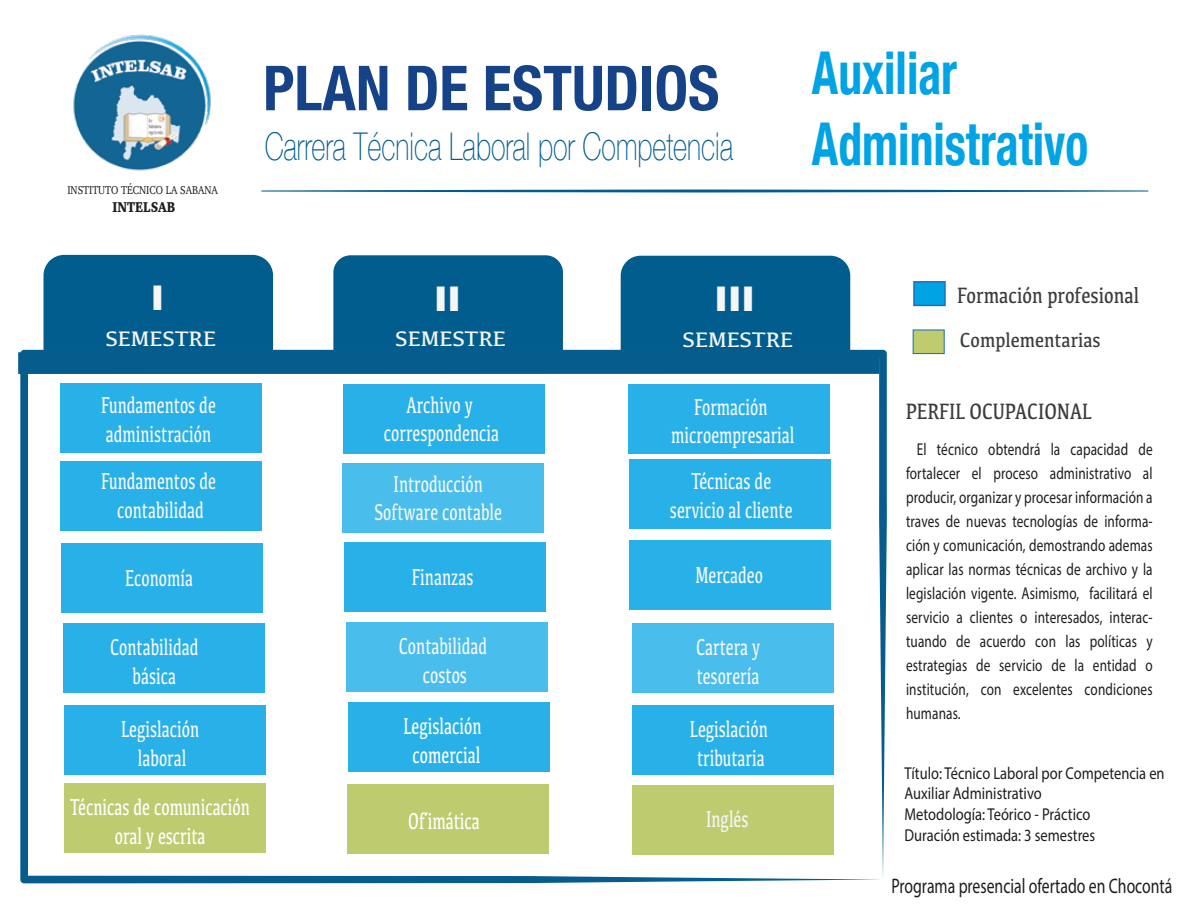
<style>
.page{position:relative;width:1188px;height:918px;background:#fff}
.page>*{position:absolute;margin:0;border:0;box-sizing:border-box;transform-origin:0 0}
.t1{font:700 condensed 62.1px "Helvetica Neue";color:#164388}
.t2{font:700 condensed 59.1px/70.8px "Helvetica Neue";color:#00a3e4;scale:.81 1}
.t3{font:100 38.25px "Helvetica Neue";color:#005d8d;scale:.71 1}
.t4{font:900 34.05px "Arial";color:#f6f6f6}
.t5{font:23.85px/28.5px "Kefa";color:#f6f6f6;text-align:center;scale:.66 1}
.t6{font:23.85px/28.5px "Kefa";color:#fff;text-align:center;scale:.66 1}
.t7{font:22.95px "Kefa";color:#3c3c3b;scale:.79 1}
.t8{font:21.75px "Kefa";color:#f6f6f6}
.t9{font:21.15px "Myriad Pro";color:#1d1d1b;scale:.75 1}
.t10{font:21px "Kefa";color:#3c3c3b;scale:.85 1}
.t11{font:17.25px/20.7px "Myriad Pro";color:#1d1d1b;scale:.84 1}
.t12{font:17.1px/24px "Myriad Pro";letter-spacing:.01em;color:#1d1d1b;text-align:justify;scale:.77 1}
.t13{font:900 14.55px "Charter";color:#1d1d1b;scale:.85 1}
.t14{font:11.7px "Charter";color:#1d1d1b;scale:.85 1}
</style>
<div class="page">
<div style="left:44px;top:255px;width:229px;height:113px;background:#005d8d;border-radius:21px"></div>
<div style="left:333px;top:255px;width:230px;height:114px;background:#005d8d;border-radius:17px"></div>
<div style="left:621px;top:256px;width:229px;height:113px;background:#005d8d;border-radius:20px"></div>
<img style="left:73px;top:34px;width:138px;height:137px">
<svg style="left:20px;top:350px;width:867px;height:533px"></svg>
<div style="left:60px;top:383px;width:202px;height:69px;background:#27b1e8"></div>
<div style="left:60px;top:461px;width:202px;height:70px;background:#27b1e8"></div>
<div style="left:61px;top:544px;width:201px;height:69px;background:#27b1e8"></div>
<div style="left:63px;top:624px;width:202px;height:69px;background:#27b1e8"></div>
<div style="left:64px;top:705px;width:201px;height:70px;background:#27b1e8"></div>
<div style="left:64px;top:783px;width:201px;height:70px;background:#becb6f"></div>
<div style="left:343px;top:384px;width:202px;height:69px;background:#27b1e8"></div>
<div style="left:344px;top:542px;width:202px;height:70px;background:#27b1e8"></div>
<div style="left:347px;top:623px;width:201px;height:69px;background:#49bdeb"></div>
<div style="left:348px;top:702px;width:202px;height:70px;background:#27b1e8"></div>
<div style="left:342px;top:463px;width:202px;height:70px;background:#49bdeb"></div>
<div style="left:347px;top:784px;width:202px;height:70px;background:#becb6f"></div>
<div style="left:628px;top:384px;width:202px;height:70px;background:#27b1e8"></div>
<div style="left:629px;top:541px;width:202px;height:69px;background:#27b1e8"></div>
<div style="left:632px;top:624px;width:201px;height:69px;background:#49bdeb"></div>
<div style="left:632px;top:705px;width:202px;height:70px;background:#27b1e8"></div>
<div style="left:629px;top:459px;width:202px;height:70px;background:#27b1e8"></div>
<div style="left:632px;top:785px;width:202px;height:70px;background:#becb6f"></div>
<div style="left:18px;top:352px;width:861px;height:22px;background:#065d8d"></div>
<div style="left:913px;top:329px;width:32px;height:25px;background:#becb6f;border:1px solid #1d71b8"></div>
<div style="left:913px;top:281px;width:33px;height:25px;background:#00a3e4;border:2px solid #1d71b8"></div>
<svg style="left:261px;top:190px;width:887px;height:3px;background:#5593b2"></svg>
<p class="t14" style="left:67px;top:180px;width:179px">INSTITUTO TÉCNICO LA SABANA</p>
<p class="t13" style="left:112px;top:198px;width:76px">INTELSAB</p>
<h1 class="t1" style="left:263px;top:37px;width:458px">PLAN DE ESTUDIOS</h1>
<h3 class="t3" style="left:265px;top:117px;width:661px">Carrera Técnica Laboral por Competencia</h3>
<h2 class="t2" style="left:812px;top:34px;width:343px">Auxiliar<br>Administrativo</h2>
<h3 class="t4" style="left:151px;top:273px;width:15px">I</h3>
<p class="t8" style="left:105px;top:325px;width:112px">SEMESTRE</p>
<h3 class="t5" style="left:101px;top:390px;width:175px;text-align:left">Fundamentos de administración</h3>
<h3 class="t5" style="left:101px;top:466px;width:175px">Fundamentos de contabilidad</h3>
<h3 class="t5" style="left:125px;top:563px;width:105px">Economía</h3>
<h3 class="t5" style="left:110px;top:632px;width:136px">Contabilidad básica</h3>
<h3 class="t5" style="left:121px;top:714px;width:120px">Legislación laboral</h3>
<h3 class="t6" style="left:70px;top:792px;width:274px">Técnicas de comunicación oral y escrita</h3>
<h3 class="t4" style="left:434px;top:274px;width:29px">II</h3>
<p class="t8" style="left:395px;top:326px;width:112px">SEMESTRE</p>
<h3 class="t5" style="left:384px;top:390px;width:176px">Archivo y correspondencia</h3>
<h3 class="t5" style="left:374px;top:469px;width:195px">Introducción<br>Software contable</h3>
<h3 class="t5" style="left:412px;top:562px;width:95px">Finanzas</h3>
<h3 class="t5" style="left:399px;top:631px;width:136px">Contabilidad costos</h3>
<h3 class="t6" style="left:403px;top:711px;width:120px">Legislación comercial</h3>
<h3 class="t6" style="left:408px;top:806px;width:110px">Of´imática</h3>
<h3 class="t4" style="left:715px;top:274px;width:42px">III</h3>
<p class="t8" style="left:683px;top:326px;width:112px">SEMESTRE</p>
<h3 class="t5" style="left:671px;top:392px;width:188px">Formación microempresarial</h3>
<h3 class="t5" style="left:670px;top:466px;width:187px">Técnicas de servicio al cliente</h3>
<h3 class="t5" style="left:695px;top:560px;width:104px">Mercadeo</h3>
<h3 class="t5" style="left:696px;top:632px;width:99px;text-align:left">Cartera y tesorería</h3>
<h3 class="t5" style="left:690px;top:714px;width:120px">Legislación tributaria</h3>
<h3 class="t5" style="left:706px;top:804px;width:66px">Inglés</h3>
<h3 class="t6" style="left:736px;top:805px;width:13px">e</h3>
<h3 class="t7" style="left:957px;top:281px;width:232px">Formación profesional</h3>
<p class="t10" style="left:960px;top:327px;width:167px">Complementarias</p>
<h3 class="t7" style="left:906px;top:397px;width:237px">PERFIL OCUPACIONAL</h3>
<p class="t12" style="left:906px;top:437px;width:322px;text-indent:11px">El técnico obtendrá la capacidad de fortalecer el proceso administrativo al producir, organizar y procesar información a traves de nuevas tecnologías de informa&shy;ción y comunicación, demostrando ademas aplicar las normas técnicas de archivo y la legislación vigente. Asimismo, facilitará el servicio a clientes o interesados, interac&shy;tuando de acuerdo con las políticas y estrategias de servicio de la entidad o institución, con excelentes condiciones humanas.</p>
<p class="t11" style="left:905px;top:762px;width:311px">Título: Técnico Laboral por Competencia en Auxiliar Administrativo<br>Metodología: Teórico - Práctico<br>Duración estimada: 3 semestres</p>
<p class="t9" style="left:892px;top:873px;width:376px">Programa presencial ofertado en Chocontá</p>
</div>
